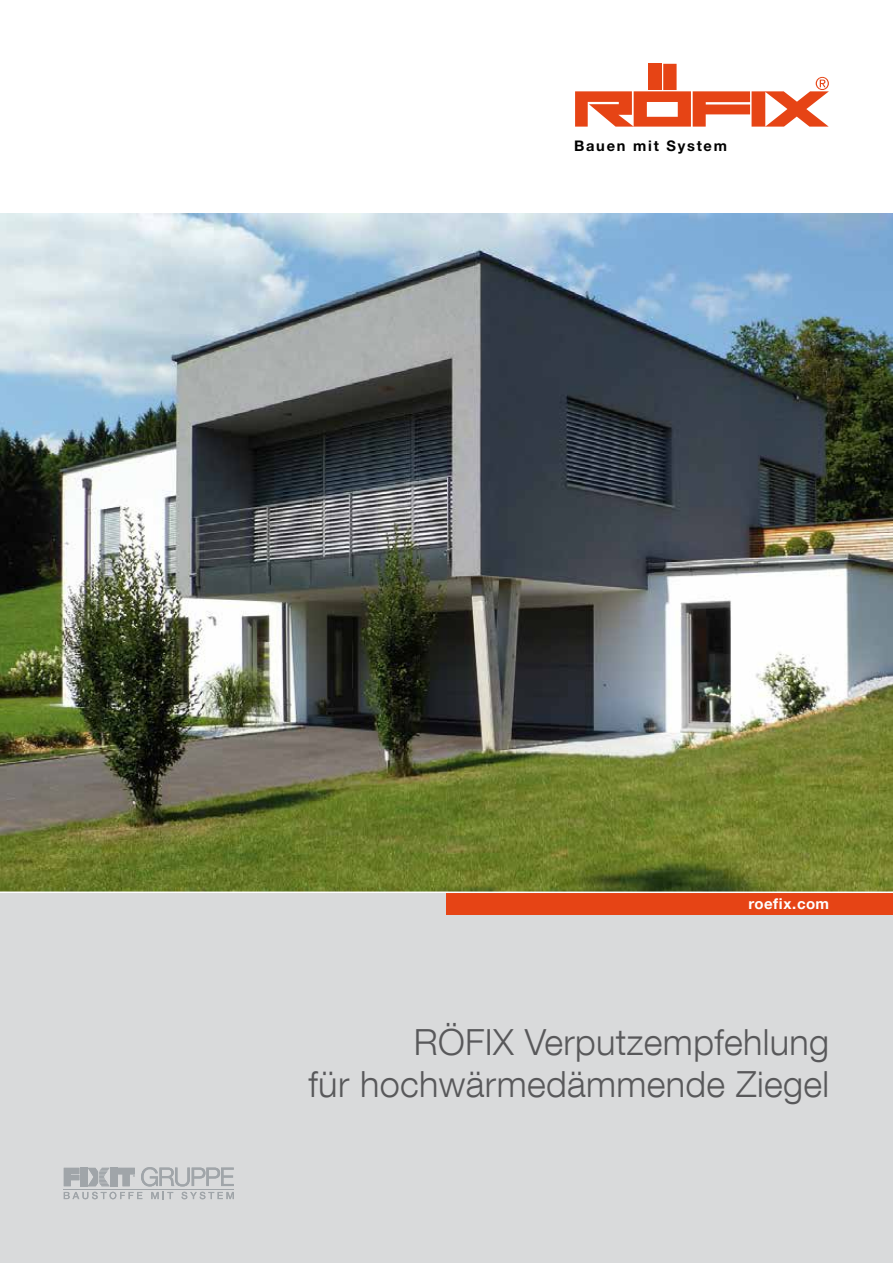
<style>
.page{position:relative;width:893px;height:1263px;background:#fff}
.page>*{position:absolute;margin:0;border:0;box-sizing:border-box;transform-origin:0 0}
.t1{font:300 36px/42px "Helvetica Neue LT Com";letter-spacing:.01em;color:#58585a;text-align:right}
.t2{font:700 15px "Helvetica Neue LT Com";letter-spacing:.025em;color:#fff}
.t3{font:700 14.7px "Helvetica Neue";letter-spacing:.12em;color:#000}
</style>
<div class="page">
<div style="left:0;top:878px;width:893px;height:385px;background:#d9dadb"></div>
<img style="left:0;top:213px;width:893px;height:678px">
<hr style="left:64px;top:1189px;width:170px;height:1px;background:#a0a5a9">
<svg style="left:64px;top:1168px;width:15px;height:18px"></svg>
<div style="left:80px;top:1168px;width:7px;height:18px;background:#a0a5a9"></div>
<div style="left:110px;top:1168px;width:7px;height:18px;background:#a0a5a9"></div>
<svg style="left:88px;top:1168px;width:22px;height:18px"></svg>
<svg style="left:118px;top:1168px;width:17px;height:18px"></svg>
<hr style="left:64px;top:1188px;width:170px;height:1px;background:#a0a5a9">
<svg style="left:141px;top:1167px;width:93px;height:19px"></svg>
<svg style="left:64px;top:1192px;width:78px;height:7px"></svg>
<svg style="left:151px;top:1192px;width:22px;height:7px"></svg>
<svg style="left:182px;top:1192px;width:52px;height:7px"></svg>
<div style="left:446px;top:893px;width:447px;height:21px;background:#e64415"></div>
<hr style="left:0;top:891px;width:893px;height:2px;background:#fff">
<div style="left:663px;top:64px;width:14px;height:26px;background:#e64415"></div>
<div style="left:648px;top:64px;width:14px;height:26px;background:#e64415"></div>
<svg style="left:575px;top:77px;width:254px;height:50px"></svg>
<p class="t3" style="left:574px;top:136px;width:154px">Bauen mit System</p>
<p class="t2" style="left:748px;top:894px;width:82px">roefix.com</p>
<p class="t1" style="left:309px;top:1020px;width:522px">RÖFIX Verputzempfehlung<br>für hochwärmedämmende Ziegel</p>
</div>
